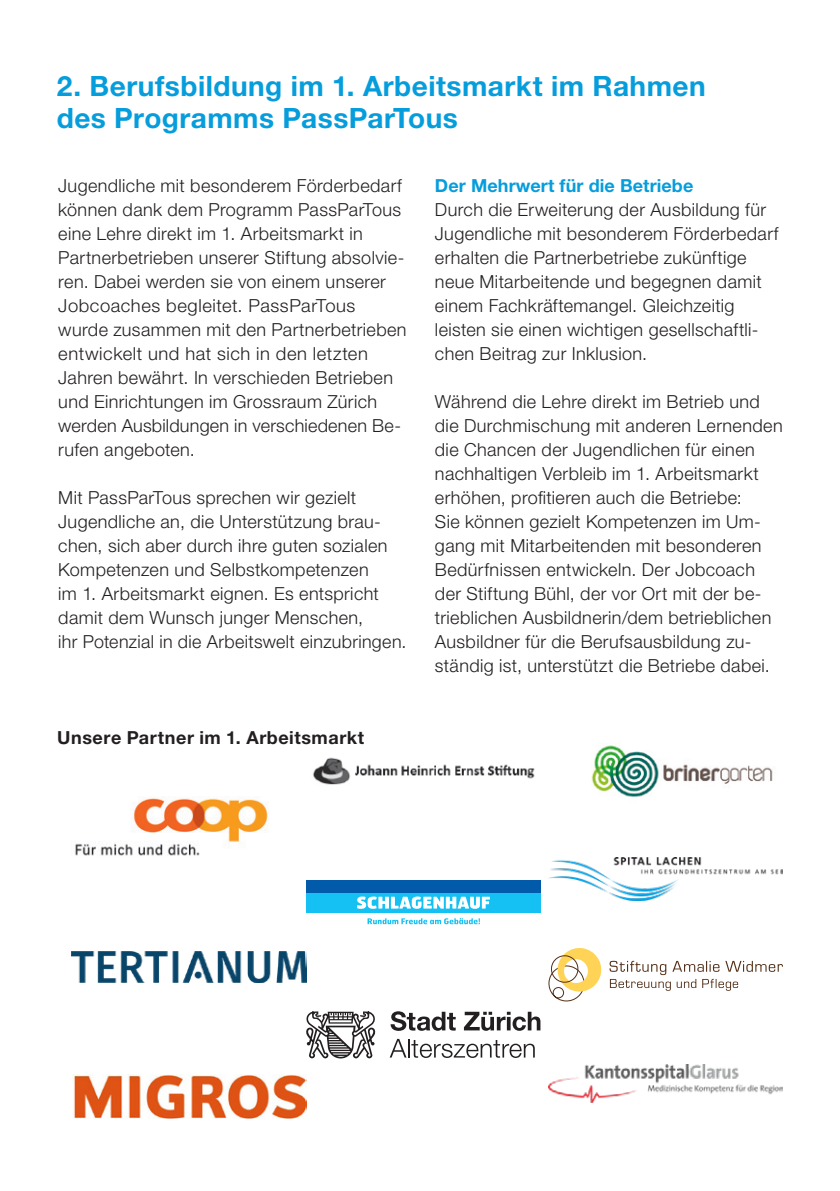
<style>
.page{position:relative;width:840px;height:1191px;background:#fff}
.page>*{position:absolute;margin:0;border:0;box-sizing:border-box;transform-origin:0 0}
.t1{font:700 28px/32px "Helvetica Neue LT Std";letter-spacing:.015em;color:#069ddc}
.t2{font:300 18px/24px "Helvetica Neue LT Std";letter-spacing:.02em;color:#231f20}
.t3{font:700 18px "Helvetica Neue LT Std";letter-spacing:.03em;color:#231f20}
.t4{font:700 18px "Helvetica Neue LT Std";letter-spacing:.005em;color:#069ddc}
</style>
<div class="page">
<img style="left:75px;top:797px;width:193px;height:59px">
<img style="left:548px;top:1064px;width:234px;height:38px">
<img style="left:548px;top:857px;width:234px;height:43px">
<img style="left:72px;top:952px;width:234px;height:30px">
<svg style="left:390px;top:1011px;width:65px;height:19px"></svg>
<svg style="left:463px;top:1011px;width:77px;height:19px"></svg>
<svg style="left:389px;top:1039px;width:145px;height:19px"></svg>
<svg style="left:306px;top:1011px;width:69px;height:47px"></svg>
<img style="left:72px;top:1074px;width:234px;height:44px">
<svg style="left:548px;top:948px;width:54px;height:53px"></svg>
<svg style="left:609px;top:960px;width:173px;height:30px"></svg>
<div style="left:306px;top:881px;width:234px;height:12px;background:#015aaa"></div>
<div style="left:306px;top:893px;width:234px;height:19px;background:#15c0f2"></div>
<svg style="left:357px;top:896px;width:132px;height:13px"></svg>
<svg style="left:367px;top:918px;width:112px;height:6px"></svg>
<img style="left:313px;top:757px;width:222px;height:28px">
<img style="left:591px;top:745px;width:182px;height:52px">
<h1 class="t1" style="left:57px;top:69px;width:650px">2. Berufsbildung im 1. Arbeitsmarkt im Rahmen des Programms PassParTous</h1>
<p class="t2" style="left:58px;top:173px;width:349px">Jugendliche mit besonderem Förderbedarf können dank dem Programm PassParTous eine Lehre direkt im 1. Arbeitsmarkt in Partnerbetrieben unserer Stiftung absolvie&shy;ren. Dabei werden sie von einem unserer Jobcoaches begleitet. PassParTous wurde zusammen mit den Partnerbetrieben entwickelt und hat sich in den letzten Jahren bewährt. In verschieden Betrieben und Einrichtungen im Grossraum Zürich werden Ausbildungen in verschiedenen Be&shy;rufen angeboten.</p>
<p class="t2" style="left:58px;top:485px;width:349px">Mit PassParTous sprechen wir gezielt Jugendliche an, die Unterstützung brau&shy;chen, sich aber durch ihre guten sozialen Kompetenzen und Selbstkompetenzen<br>im 1. Arbeitsmarkt eignen. Es entspricht damit dem Wunsch junger Menschen,<br>ihr Potenzial in die Arbeitswelt einzubringen.</p>
<p class="t3" style="left:57px;top:726px;width:308px">Unsere Partner im 1. Arbeitsmarkt</p>
<p class="t4" style="left:434px;top:174px;width:260px">Der Mehrwert für die Betriebe</p>
<p class="t2" style="left:434px;top:197px;width:345px">Durch die Erweiterung der Ausbildung für Jugendliche mit besonderem Förderbedarf erhalten die Partnerbetriebe zukünftige neue Mitarbeitende und begegnen damit einem Fachkräftemangel. Gleichzeitig leisten sie einen wichtigen gesellschaftli&shy;chen Beitrag zur Inklusion.</p>
<p class="t2" style="left:434px;top:389px;width:349px">Während die Lehre direkt im Betrieb und die Durchmischung mit anderen Lernenden die Chancen der Jugendlichen für einen nachhaltigen Verbleib im 1. Arbeitsmarkt erhöhen, profitieren auch die Betriebe:<br>Sie können gezielt Kompetenzen im Um&shy;gang mit Mitarbeitenden mit besonderen Bedürfnissen entwickeln. Der Jobcoach der Stiftung Bühl, der vor Ort mit der be&shy;trieblichen Ausbildnerin/dem betrieblichen Ausbildner für die Berufsausbildung zu&shy;ständig ist, unterstützt die Betriebe dabei.</p>
</div>
